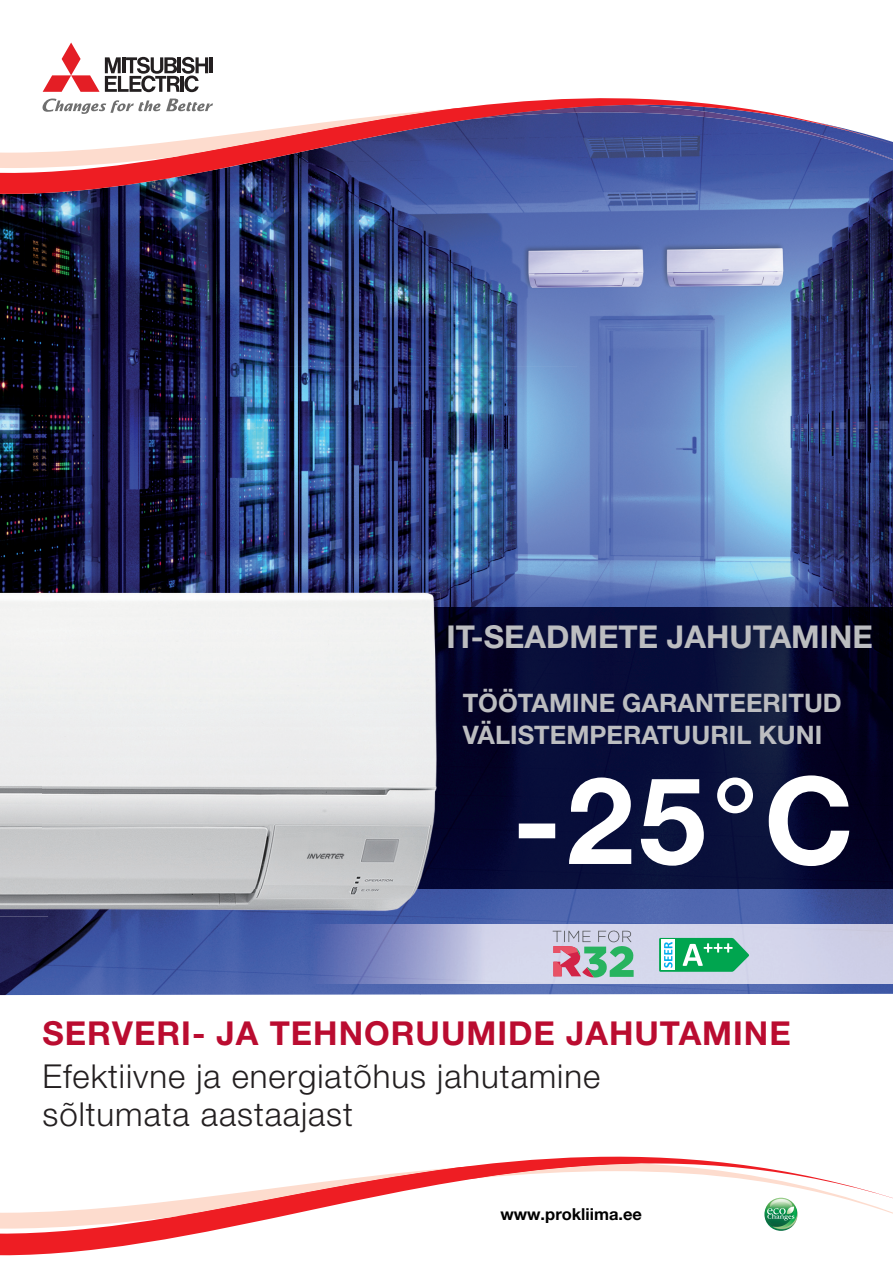
<style>
.page{position:relative;width:893px;height:1263px;background:#fff}
.page>*{position:absolute;margin:0;border:0;box-sizing:border-box;transform-origin:0 0}
.t1{font:300 33px/37.5px "Helvetica Neue LT Std";letter-spacing:.03em;color:#231f20}
.t2{font:700 33px "Helvetica Neue LT Std";letter-spacing:.03em;color:#ba0c30}
.t3{font:700 31.5px "Helvetica Neue LT Std";color:#bcbdc0}
.t4{font:700 25.5px/32.8px "Helvetica Neue LT Std";color:#bcbdc0}
.t5{font:700 16.5px "Helvetica Neue LT Std";color:#000}
</style>
<div class="page">
<img style="left:263px;top:197px;width:315px;height:410px">
<img style="left:578px;top:197px;width:315px;height:410px">
<img style="left:0;top:197px;width:263px;height:396px">
<img style="left:420px;top:889px;width:473px;height:105px">
<img style="left:0;top:916px;width:420px;height:79px">
<svg style="left:0;top:66px;width:893px;height:131px"></svg>
<img style="left:631px;top:105px;width:262px;height:55px">
<img style="left:49px;top:607px;width:844px;height:282px">
<img style="left:310px;top:925px;width:583px;height:58px">
<svg style="left:0;top:1156px;width:790px;height:100px"></svg>
<svg style="left:0;top:1163px;width:893px;height:65px"></svg>
<svg style="left:172px;top:1162px;width:469px;height:55px"></svg>
<img style="left:764px;top:1198px;width:33px;height:33px;border-radius:17px">
<svg style="left:767px;top:1206px;width:27px;height:14px"></svg>
<img style="left:0;top:593px;width:440px;height:54px">
<img style="left:0;top:646px;width:49px;height:270px">
<img style="left:48px;top:889px;width:392px;height:27px">
<svg style="left:659px;top:938px;width:91px;height:34px"></svg>
<svg style="left:553px;top:929px;width:81px;height:48px;background:#a8b0ad"></svg>
<svg style="left:519px;top:775px;width:330px;height:91px"></svg>
<svg style="left:0;top:99px;width:631px;height:69px"></svg>
<hr style="left:209px;top:57px;width:4px;height:16px;background:#231f20">
<svg style="left:43px;top:43px;width:165px;height:49px"></svg>
<p class="t3" style="left:446px;top:617px;width:428px">IT-SEADMETE JAHUTAMINE</p>
<p class="t4" style="left:463px;top:686px;width:381px">TÖÖTAMINE GARANTEERITUD<br>VÄLISTEMPERATUURIL KUNI</p>
<p class="t2" style="left:43px;top:1013px;width:750px">SERVERI- JA TEHNORUUMIDE JAHUTAMINE</p>
<p class="t1" style="left:43px;top:1057px;width:559px">Efektiivne ja energiatõhus jahutamine sõltumata aastaajast</p>
<p class="t5" style="left:500px;top:1204px;width:143px">www.prokliima.ee</p>
</div>
